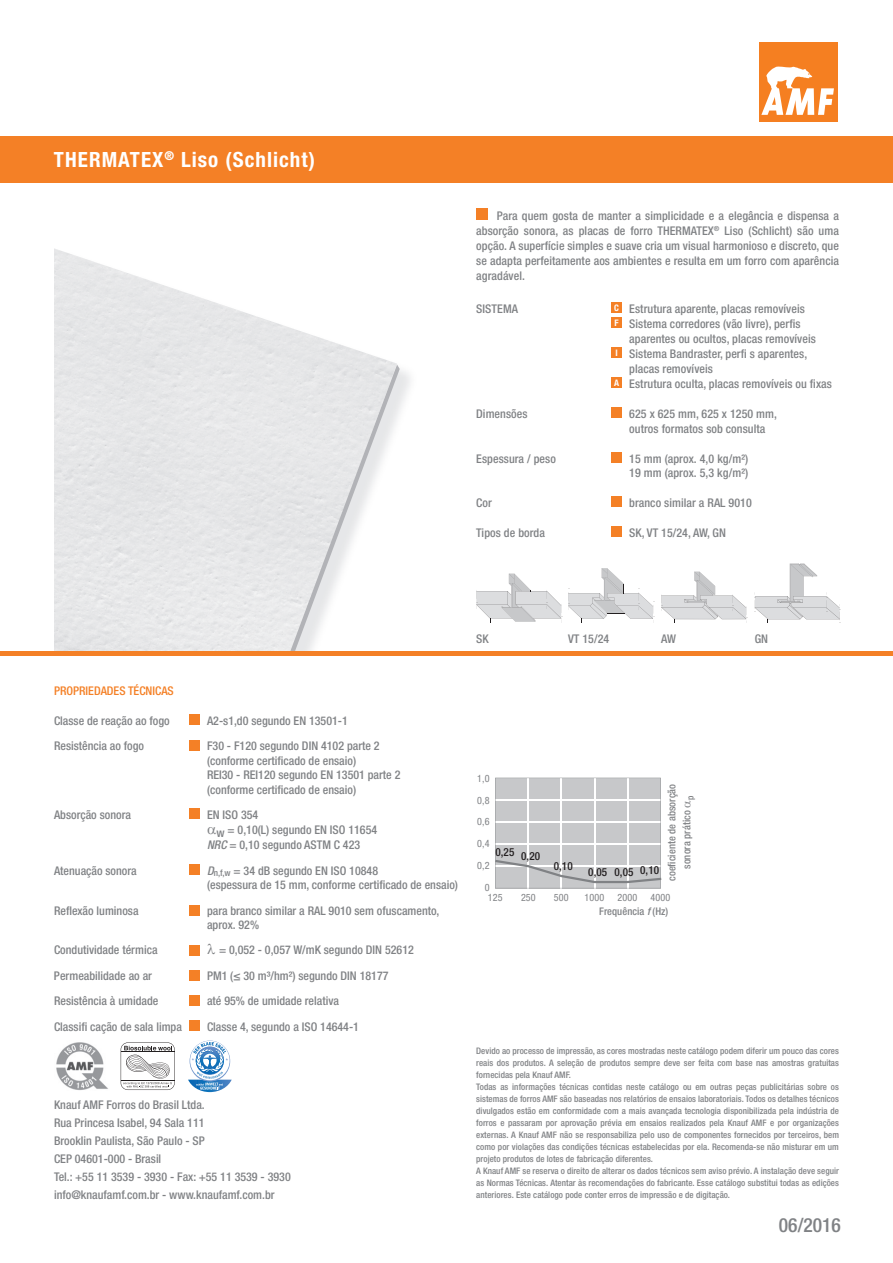
<style>
.page{position:relative;width:893px;height:1263px;background:#fff}
.page>*{position:absolute;margin:0;border:0;box-sizing:border-box;transform-origin:0 0}
.t1{font:700 condensed 21px "Helvetica Neue LT Pro";letter-spacing:.05em;color:#fff}
.t2{font:500 condensed 19.5px "Helvetica Neue LT Pro";color:#808285}
.t3{font:500 condensed 12px/14.4px "Helvetica Neue LT Pro";color:#808285}
.t4{font:500 condensed 12px "Helvetica Neue LT Pro";color:#f48026}
.t5{font:500 condensed 11.25px "Helvetica Neue LT Pro";letter-spacing:.005em;color:#231f20}
.t6{font:500 condensed 10.5px/15px "Helvetica Neue LT Pro";letter-spacing:.005em;color:#808285;text-align:center}
.t7{font:condensed 10.05px/21.9px "Helvetica Neue LT Pro";letter-spacing:.01em;color:#808285;text-align:right}
.t8{font:500 condensed 9px/12px "Helvetica Neue LT Pro";letter-spacing:.005em;color:#808285}
.s1{font-style:italic}
</style>
<div class="page">
<div style="left:0;top:136px;width:893px;height:47px;background:#f48026"></div>
<svg style="left:289px;top:365px;width:111px;height:286px"></svg>
<div style="left:0;top:651px;width:893px;height:5px;background:#f48026"></div>
<div style="left:476px;top:208px;width:12px;height:12px;background:#f48026"></div>
<div style="left:611px;top:302px;width:11px;height:11px;background:#f48026"></div>
<div style="left:611px;top:317px;width:11px;height:11px;background:#f48026"></div>
<div style="left:611px;top:347px;width:11px;height:11px;background:#f48026"></div>
<div style="left:611px;top:377px;width:11px;height:11px;background:#f48026"></div>
<div style="left:611px;top:407px;width:11px;height:11px;background:#f48026"></div>
<div style="left:611px;top:452px;width:11px;height:11px;background:#f48026"></div>
<div style="left:611px;top:496px;width:11px;height:11px;background:#f48026"></div>
<div style="left:611px;top:526px;width:11px;height:11px;background:#f48026"></div>
<div style="left:189px;top:714px;width:11px;height:11px;background:#f48026"></div>
<div style="left:189px;top:740px;width:11px;height:10px;background:#f48026"></div>
<div style="left:189px;top:808px;width:11px;height:11px;background:#f48026"></div>
<div style="left:189px;top:864px;width:11px;height:10px;background:#f48026"></div>
<div style="left:189px;top:905px;width:11px;height:10px;background:#f48026"></div>
<div style="left:189px;top:945px;width:11px;height:10px;background:#f48026"></div>
<div style="left:189px;top:970px;width:11px;height:11px;background:#f48026"></div>
<div style="left:189px;top:995px;width:11px;height:10px;background:#f48026"></div>
<div style="left:189px;top:1020px;width:11px;height:11px;background:#f48026"></div>
<svg style="left:495px;top:778px;width:166px;height:110px;background:#cbccce"></svg>
<div style="left:759px;top:43px;width:79px;height:79px;background:#f57f21"></div>
<svg style="left:761px;top:66px;width:73px;height:49px"></svg>
<svg style="left:476px;top:574px;width:85px;height:48px"></svg>
<svg style="left:568px;top:568px;width:85px;height:51px"></svg>
<svg style="left:755px;top:563px;width:85px;height:56px"></svg>
<svg style="left:661px;top:572px;width:85px;height:47px"></svg>
<img style="left:56px;top:1042px;width:52px;height:48px">
<svg style="left:121px;top:1042px;width:54px;height:48px"></svg>
<hr style="left:121px;top:1052px;width:54px;height:1px;background:#231f20">
<hr style="left:121px;top:1080px;width:54px;height:1px;background:#231f20">
<svg style="left:190px;top:1040px;width:40px;height:42px"></svg>
<svg style="left:188px;top:1042px;width:44px;height:50px"></svg>
<h1 class="t1" style="left:54px;top:147px;width:262px">THERMATEX<sup>®</sup> Liso (Schlicht)</h1>
<p class="t3" style="left:476px;top:208px;width:364px;line-height:15px;text-align:justify;text-indent:20px">Para quem gosta de manter a simplicidade e a elegância e dispensa a absorção sonora, as placas de forro THERMATEX<sup>®</sup> Liso (Schlicht) são uma opção. A superfície simples e suave cria um visual harmonioso e discreto, que se adapta perfeitamente aos ambientes e resulta em um forro com aparência agradável.</p>
<p class="t3" style="left:476px;top:301px;width:43px">SISTEMA</p>
<p class="t3" style="left:614px;top:301px;width:192px"><sup>C</sup> Estrutura aparente, placas removíveis</p>
<p class="t3" style="left:614px;top:316px;width:188px"><sup>F</sup> Sistema corredores (vão livre), perfis</p>
<p class="t3" style="left:629px;top:331px;width:188px">aparentes ou ocultos, placas removíveis</p>
<p class="t3" style="left:615px;top:346px;width:193px"><sup>I</sup> Sistema Bandraster, perfi s aparentes,</p>
<p class="t3" style="left:629px;top:361px;width:85px">placas removíveis</p>
<p class="t3" style="left:614px;top:376px;width:219px"><sup>A</sup> Estrutura oculta, placas removíveis ou fixas</p>
<p class="t3" style="left:476px;top:406px;width:53px">Dimensões</p>
<p class="t3" style="left:629px;top:406px;width:149px;line-height:15px">625 x 625 mm, 625 x 1250 mm, outros formatos sob consulta</p>
<p class="t3" style="left:476px;top:451px;width:81px">Espessura / peso</p>
<p class="t3" style="left:629px;top:451px;width:120px">15 mm (aprox. 4,0 kg/m²)<br>19 mm (aprox. 5,3 kg/m²)</p>
<p class="t3" style="left:476px;top:496px;width:17px">Cor</p>
<p class="t3" style="left:629px;top:496px;width:124px">branco similar a RAL 9010</p>
<p class="t3" style="left:476px;top:526px;width:70px">Tipos de borda</p>
<p class="t3" style="left:629px;top:526px;width:98px">SK, VT 15/24, AW, GN</p>
<p class="t4" style="left:54px;top:683px;width:121px">PROPRIEDADES TÉCNICAS</p>
<p class="t3" style="left:54px;top:713px;width:117px">Classe de reação ao fogo</p>
<p class="t3" style="left:207px;top:713px;width:142px">A2-s1,d0 segundo EN 13501-1</p>
<p class="t3" style="left:54px;top:739px;width:92px">Resistência ao fogo</p>
<p class="t3" style="left:207px;top:739px;width:195px">F30 - F120 segundo DIN 4102 parte 2 (conforme certificado de ensaio)<br>REI30 - REI120 segundo EN 13501 parte 2 (conforme certificado de ensaio)</p>
<p class="t3" style="left:54px;top:807px;width:78px">Absorção sonora</p>
<p class="t3" style="left:207px;top:807px;width:53px">EN ISO 354</p>
<p class="t3" style="left:216px;top:822px;width:162px">w = 0,10(L) segundo EN ISO 11654</p>
<p class="t3" style="left:207px;top:837px;width:155px"><span class="s1">NRC</span> = 0,10 segundo ASTM C 423</p>
<p class="t3" style="left:54px;top:863px;width:84px">Atenuação sonora</p>
<p class="t3" style="left:207px;top:863px;width:252px"><span class="s1">D</span><sub>n,f,w</sub> = 34 dB segundo EN ISO 10848<br>(espessura de 15 mm, conforme certificado de ensaio)</p>
<p class="t3" style="left:54px;top:903px;width:86px">Reflexão luminosa</p>
<p class="t3" style="left:207px;top:903px;width:234px">para branco similar a RAL 9010 sem ofuscamento, aprox. 92%</p>
<p class="t3" style="left:54px;top:943px;width:105px">Condutividade térmica</p>
<p class="t3" style="left:219px;top:943px;width:196px">= 0,052 - 0,057 W/mK segundo DIN 52612</p>
<p class="t3" style="left:54px;top:968px;width:100px">Permeabilidade ao ar</p>
<p class="t3" style="left:207px;top:968px;width:183px">PM1 (≤ 30 m³/hm²) segundo DIN 18177</p>
<p class="t3" style="left:54px;top:994px;width:106px">Resistência à umidade</p>
<p class="t3" style="left:207px;top:994px;width:133px">até 95% de umidade relativa</p>
<p class="t3" style="left:54px;top:1019px;width:129px">Classifi cação de sala limpa</p>
<p class="t3" style="left:207px;top:1019px;width:154px">Classe 4, segundo a ISO 14644-1</p>
<p class="t3" style="left:54px;top:1096px;width:238px;line-height:18px">Knauf AMF Forros do Brasil Ltda.<br>Rua Princesa Isabel, 94 Sala 111<br>Brooklin Paulista, São Paulo - SP<br>CEP 04601-000 - Brasil<br>Tel.: +55 11 3539 - 3930 - Fax: +55 11 3539 - 3930 info@knaufamf.com.br - www.knaufamf.com.br</p>
<p class="t3" style="left:476px;top:632px;width:14px">SK</p>
<p class="t3" style="left:568px;top:632px;width:43px">VT 15/24</p>
<p class="t3" style="left:661px;top:632px;width:16px">AW</p>
<p class="t3" style="left:755px;top:632px;width:15px">GN</p>
<p class="t7" style="left:477px;top:767px;width:14px">1,0<br>0,8<br>0,6<br>0,4<br>0,2<br>0</p>
<p class="t5" style="left:495px;top:845px;width:20px">0,25</p>
<p class="t5" style="left:521px;top:850px;width:20px">0,20</p>
<p class="t5" style="left:554px;top:859px;width:20px">0,10</p>
<p class="t5" style="left:588px;top:866px;width:72px">0,05 0,05 0,10</p>
<p class="t6" style="left:664px;top:881px;width:99px;rotate:-90deg">coeficiente de absorção sonora prático <sub>p</sub></p>
<p class="t7" style="left:488px;top:886px;width:16px">125</p>
<p class="t7" style="left:521px;top:886px;width:16px">250</p>
<p class="t7" style="left:554px;top:886px;width:16px">500</p>
<p class="t7" style="left:584px;top:886px;width:21px">1000</p>
<p class="t7" style="left:618px;top:886px;width:21px">2000</p>
<p class="t7" style="left:651px;top:886px;width:21px">4000</p>
<p class="t6" style="left:599px;top:904px;width:71px">Frequência <span class="s1">f</span> (Hz)</p>
<p class="t8" style="left:476px;top:1045px;width:364px">Devido ao processo de impressão, as cores mostradas neste catálogo podem diferir um pouco das cores reais dos produtos. A seleção de produtos sempre deve ser feita com base nas amostras gratuitas fornecidas pela Knauf AMF.<br>Todas as informações técnicas contidas neste catálogo ou em outras peças publicitárias sobre os sistemas de forros AMF são baseadas nos relatórios de ensaios laboratoriais. Todos os detalhes técnicos divulgados estão em conformidade com a mais avançada tecnologia disponibilizada pela indústria de forros e passaram por aprovação prévia em ensaios realizados pela Knauf AMF e por organizações externas. A Knauf AMF não se responsabiliza pelo uso de componentes fornecidos por terceiros, bem como por violações das condições técnicas estabelecidas por ela. Recomenda-se não misturar em um projeto produtos de lotes de fabricação diferentes.<br>A Knauf AMF se reserva o direito de alterar os dados técnicos sem aviso prévio. A instalação deve seguir as Normas Técnicas. Atentar às recomendações do fabricante. Esse catálogo substitui todas as edições anteriores. Este catálogo pode conter erros de impressão e de digitação.</p>
<h2 class="t2" style="left:779px;top:1214px;width:63px">06/2016</h2>
</div>
